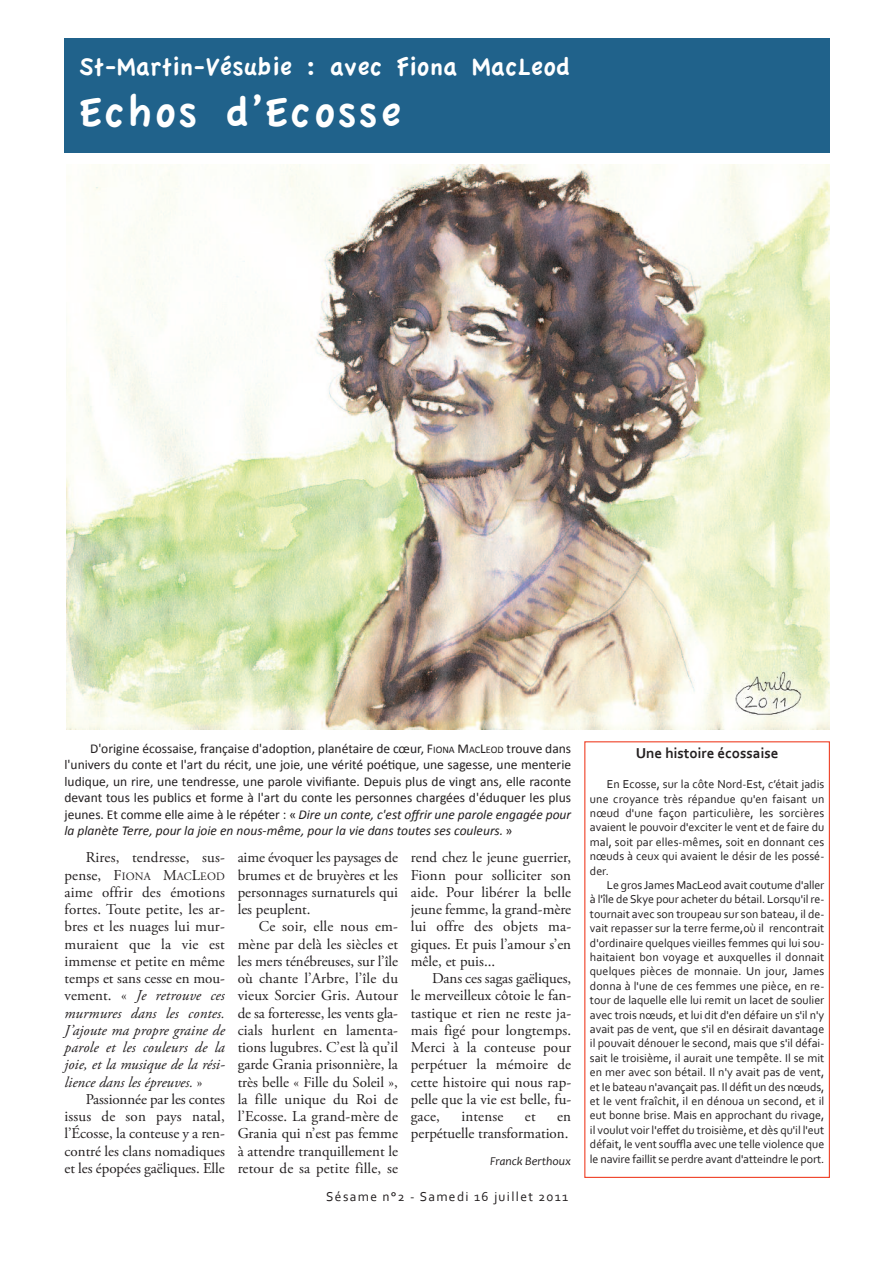
<style>
.page{position:relative;width:893px;height:1263px;background:#fff}
.page>*{position:absolute;margin:0;border:0;box-sizing:border-box;transform-origin:0 0}
.t1{font:45px "Apple Casual";letter-spacing:.05em;color:#fff}
.t2{font:27px "Apple Casual";color:#fff}
.t3{font:15px/17.2px "Adobe Garamond Pro";color:#231f20;text-align:justify}
.t4{font:700 15px "Corbel";color:#231f20}
.t5{font:13.5px/16.5px "Calibri";color:#231f20;text-align:justify}
.t6{font:13.5px "Corbel";letter-spacing:.1em;color:#231f20}
.t7{font:12px/14.4px "Corbel";color:#231f20;text-align:justify}
.t8{font:italic 12px "Candara";color:#231f20}
.s1{font-size:10.2px}
.s2{font-style:italic}
.s3{font-size:11.25px}
</style>
<div class="page">
<div style="left:65px;top:38px;width:765px;height:115px;background:#20628b"></div>
<div style="left:584px;top:741px;width:246px;height:437px;border:1px solid #ef4127"></div>
<img style="left:67px;top:164px;width:763px;height:566px">
<img style="left:736px;top:671px;width:65px;height:45px">
<h2 class="t2" style="left:80px;top:53px;width:492px">St-Martin-Vésubie : avec Fiona MacLeod</h2>
<h1 class="t1" style="left:80px;top:90px;width:323px">Echos d’Ecosse</h1>
<p class="t5" style="left:65px;top:740px;width:508px;text-indent:26px">D'origine écossaise, française d'adoption, planétaire de cœur, F<span class="s1">iona</span> M<span class="s1">ac</span>L<span class="s1">eoD</span> trouve dans l'univers du conte et l'art du récit, une joie, une vérité poétique, une sagesse, une menterie ludique, un rire, une tendresse, une parole vivifiante. Depuis plus de vingt ans, elle raconte devant tous les publics et forme à l'art du conte les personnes chargées d'éduquer les plus jeunes. et comme elle aime à le répéter : « <span class="s2">Dire un conte, c'est offrir une parole engagée pour la planète Terre, pour la joie en nous-même, pour la vie dans toutes ses couleurs.</span> »</p>
<p class="t3" style="left:65px;top:850px;width:162px;text-indent:21px">rires, tendresse, sus&shy;pense, F<span class="s3">iona</span> M<span class="s3">aC</span>L<span class="s3">eod </span>aime offrir des émotions fortes. toute petite, les ar&shy;bres et les nuages lui mur&shy;muraient que la vie est immense et petite en même temps et sans cesse en mou&shy;vement. « <span class="s2">Je retrouve ces murmures dans les contes.<br>J’ajoute ma propre graine de parole et les couleurs de la joie, et la musique de la rési&shy;lience dans les épreuves.</span> »</p>
<p class="t3" style="left:65px;top:1092px;width:162px;text-indent:21px">Passionnée par les contes issus de son pays natal, l’Écosse, la conteuse y a ren&shy;contré les clans nomadiques et les épopées gaëliques. elle</p>
<p class="t3" style="left:238px;top:850px;width:162px">aime évoquer les paysages de brumes et de bruyères et les personnages surnaturels qui les peuplent.</p>
<p class="t3" style="left:238px;top:919px;width:162px;text-indent:21px">Ce soir, elle nous em&shy;mène par delà les siècles et les mers ténébreuses, sur l’île où chante l’arbre, l’île du vieux Sorcier gris. autour de sa forteresse, les vents gla&shy;cials hurlent en lamenta&shy;tions lugubres. C’est là qu’il garde grania prisonnière, la très belle « Fille du Soleil », la fille unique du roi de l’ecosse. La grand-mère de grania qui n’est pas femme à attendre tranquillement le retour de sa petite fille, se</p>
<p class="t3" style="left:411px;top:850px;width:162px">rend chez le jeune guerrier, Fionn pour solliciter son aide. Pour libérer la belle jeune femme, la grand-mère lui offre des objets ma&shy;giques. et puis l’amour s’en mêle, et puis...</p>
<p class="t3" style="left:411px;top:971px;width:162px;text-indent:21px">dans ces sagas gaëliques, le merveilleux côtoie le fan&shy;tastique et rien ne reste ja&shy;mais figé pour longtemps.<br>Merci à la conteuse pour perpétuer la mémoire de cette histoire qui nous rap&shy;pelle que la vie est belle, fu&shy;gace,</p>
<p class="t3" style="left:461px;top:1109px;width:43px">intense</p>
<p class="t3" style="left:525px;top:1109px;width:12px">et</p>
<p class="t3" style="left:411px;top:1109px;width:162px;text-align:right">en<br>perpétuelle transformation.</p>
<p class="t8" style="left:490px;top:1154px;width:83px">Franck Berthoux</p>
<p class="t6" style="left:326px;top:1188px;width:244px">Sésame n°2 - Samedi 16 juillet 2011</p>
<p class="t4" style="left:636px;top:744px;width:144px">Une histoire écossaise</p>
<p class="t7" style="left:590px;top:777px;width:236px;text-indent:17px">En Ecosse, sur la côte Nord-Est, c’était jadis une croyance très répandue qu'en faisant un nœud d'une façon particulière, les sorcières avaient le pouvoir d'exciter le vent et de faire du mal, soit par elles-mêmes, soit en donnant ces nœuds à ceux qui avaient le désir de les possé&shy;der.</p>
<p class="t7" style="left:590px;top:878px;width:236px;text-indent:17px">Le gros James MacLeod avait coutume d'aller à l'île de Skye pour acheter du bétail. Lorsqu'il re&shy;tournait avec son troupeau sur son bateau, il de&shy;vait repasser sur la terre ferme,où il rencontrait d'ordinaire quelques vieilles femmes qui lui sou&shy;haitaient bon voyage et auxquelles il donnait quelques pièces de monnaie. Un jour, James donna à l'une de ces femmes une pièce, en re&shy;tour de laquelle elle lui remit un lacet de soulier avec trois nœuds, et lui dit d'en défaire un s'il n'y avait pas de vent, que s'il en désirait davantage il pouvait dénouer le second, mais que s'il défai&shy;sait le troisième, il aurait une tempête. Il se mit en mer avec son bétail. Il n'y avait pas de vent, et Ie bateau n'avançait pas. Il défit un des nœuds, et le vent fraîchit, il en dénoua un second, et il eut bonne brise. Mais en approchant du rivage, il voulut voir l'effet du troisième, et dès qu'il l'eut défait, le vent souffla avec une telle violence que le navire faillit se perdre avant d'atteindre le port.</p>
</div>
